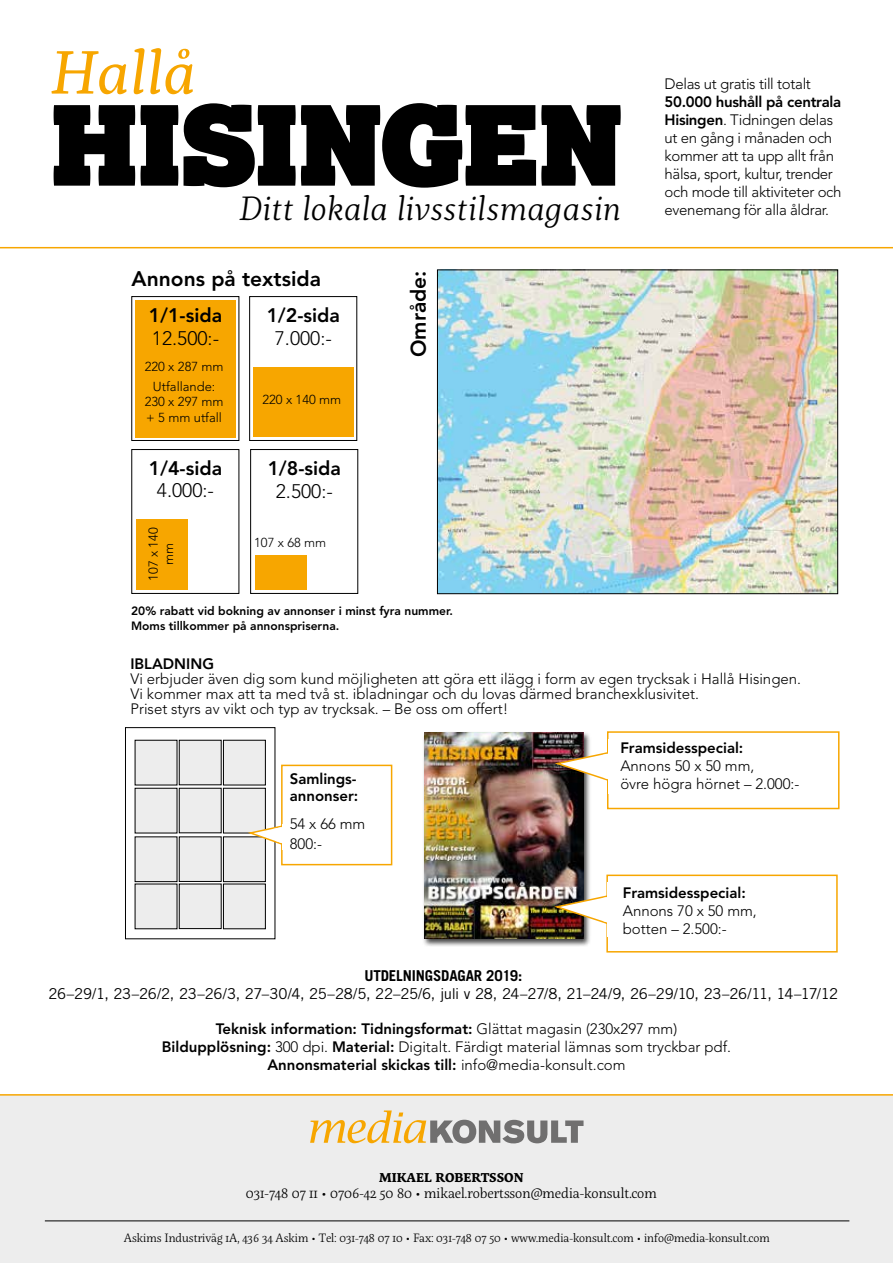
<style>
.page{position:relative;width:893px;height:1263px;background:#fff}
.page>*{position:absolute;margin:0;border:0;box-sizing:border-box;transform-origin:0 0}
.t1{font:110.4px "Lexia Advertising";letter-spacing:.005em;color:#000}
.t2{font:italic 60.6px "Servus Slab";color:#f7a600}
.t3{font:italic 300 33.45px "Servus Slab";letter-spacing:.005em;color:#000}
.t4{font:800 21px "Avenir LT Std";color:#000}
.t5{font:800 19.5px "Avenir LT Std";color:#000}
.t6{font:300 19.5px "Avenir LT Std";color:#000}
.t7{font:300 15px/18px "Avenir LT Std";color:#000}
.t8{font:300 15px/18px "Avenir LT Std";letter-spacing:-.02em;color:#000}
.t9{font:15px "Trade Gothic LT Pro";letter-spacing:-.02em;color:#000}
.t10{font:800 15px/16.5px "Avenir LT Std";color:#000}
.t11{font:700 15px "Trade Gothic LT Std";letter-spacing:-.01em;color:#000}
.t12{font:300 14.4px "Servus Slab";color:#000}
.t13{font:300 12.9px/15.6px "Avenir LT Std";color:#000;text-align:center}
.t14{font:700 12.75px "Servus Slab";color:#000}
.t15{font:300 12px "Servus Slab";color:#000}
.t16{font:800 12px/15px "Avenir LT Std";color:#000}
.s1{font-weight:800}
</style>
<div class="page">
<div style="left:0;top:1095px;width:893px;height:168px;background:#ededed"></div>
<hr style="left:0;top:247px;width:893px;height:1px;background:#f7a600">
<hr style="left:0;top:1094px;width:893px;height:1px;background:#f7a600">
<div style="left:422px;top:731px;width:169px;height:216px;background:#000;opacity:.75"></div>
<img style="left:424px;top:733px;width:159px;height:205px">
<div style="left:607px;top:731px;width:232px;height:78px;border:2px solid #f7a600"></div>
<div style="left:608px;top:739px;width:57px;height:55px;background:#fff"></div>
<svg style="left:552px;top:748px;width:56px;height:41px"></svg>
<div style="left:606px;top:874px;width:232px;height:78px;border:2px solid #f7a600"></div>
<div style="left:608px;top:882px;width:56px;height:55px;background:#fff"></div>
<img style="left:551px;top:891px;width:57px;height:41px">
<div style="left:131px;top:296px;width:108px;height:145px;border:1px solid #000"></div>
<div style="left:249px;top:296px;width:108px;height:145px;border:1px solid #000"></div>
<div style="left:131px;top:449px;width:108px;height:145px;border:1px solid #000"></div>
<div style="left:250px;top:449px;width:108px;height:145px;border:1px solid #000"></div>
<div style="left:135px;top:300px;width:101px;height:137px;background:#f7a600"></div>
<div style="left:253px;top:368px;width:101px;height:69px;background:#f7a600"></div>
<div style="left:136px;top:520px;width:52px;height:70px;background:#f7a600"></div>
<div style="left:255px;top:555px;width:52px;height:35px;background:#f7a600"></div>
<img style="left:439px;top:271px;width:397px;height:321px">
<div style="left:437px;top:269px;width:401px;height:325px;border:1px solid #000"></div>
<svg style="left:310px;top:1110px;width:273px;height:33px"></svg>
<hr style="left:45px;top:1220px;width:804px;height:1px;background:#000">
<svg style="left:134px;top:739px;width:132px;height:191px"></svg>
<div style="left:125px;top:727px;width:150px;height:212px;border:1px solid #000"></div>
<div style="left:223px;top:740px;width:42px;height:45px;background:#ededed"></div>
<div style="left:223px;top:740px;width:43px;height:45px;border:1px solid #000"></div>
<div style="left:223px;top:788px;width:42px;height:45px;background:#ededed"></div>
<div style="left:223px;top:788px;width:43px;height:45px;border:1px solid #000"></div>
<div style="left:223px;top:837px;width:42px;height:45px;background:#ededed"></div>
<div style="left:223px;top:837px;width:43px;height:45px;border:1px solid #000"></div>
<div style="left:223px;top:884px;width:42px;height:45px;background:#ededed"></div>
<div style="left:223px;top:884px;width:43px;height:45px;border:1px solid #000"></div>
<div style="left:135px;top:740px;width:42px;height:45px;background:#ededed"></div>
<div style="left:135px;top:788px;width:42px;height:45px;background:#ededed"></div>
<div style="left:135px;top:837px;width:42px;height:45px;background:#ededed"></div>
<div style="left:135px;top:884px;width:42px;height:45px;background:#ededed"></div>
<div style="left:179px;top:740px;width:42px;height:45px;background:#ededed"></div>
<div style="left:179px;top:788px;width:42px;height:45px;background:#ededed"></div>
<div style="left:179px;top:837px;width:42px;height:44px;background:#ededed"></div>
<div style="left:179px;top:837px;width:42px;height:45px;border:1px solid #000"></div>
<div style="left:179px;top:884px;width:42px;height:44px;background:#ededed"></div>
<div style="left:179px;top:884px;width:42px;height:45px;border:1px solid #000"></div>
<div style="left:281px;top:765px;width:111px;height:100px;background:#fff;border:2px solid #f7a600"></div>
<svg style="left:245px;top:824px;width:38px;height:21px"></svg>
<div style="left:283px;top:824px;width:10px;height:25px;background:#fff"></div>
<h2 class="t2" style="left:51px;top:37px;width:146px">Hallå</h2>
<h1 class="t1" style="left:51px;top:73px;width:573px">HISINGEN</h1>
<h3 class="t3" style="left:239px;top:189px;width:383px">Ditt lokala livsstilsmagasin</h3>
<h3 class="t4" style="left:132px;top:266px;width:191px">Annons på textsida</h3>
<h3 class="t5" style="left:149px;top:303px;width:75px">1/1-sida</h3>
<h3 class="t6" style="left:152px;top:327px;width:69px">12.500:-</h3>
<h3 class="t5" style="left:267px;top:303px;width:75px">1/2-sida</h3>
<h3 class="t6" style="left:275px;top:327px;width:59px">7.000:-</h3>
<p class="t13" style="left:145px;top:356px;width:80px;line-height:19.8px">220 x 287 mm<br>Utfallande:</p>
<p class="t13" style="left:145px;top:394px;width:80px;text-align:left">230 x 297 mm + 5 mm utfall</p>
<p class="t13" style="left:262px;top:392px;width:80px">220 x 140 mm</p>
<h3 class="t5" style="left:149px;top:456px;width:75px">1/4-sida</h3>
<h3 class="t6" style="left:157px;top:479px;width:59px">4.000:-</h3>
<p class="t13" style="left:146px;top:581px;width:55px;rotate:-90deg">107 x 140 mm</p>
<h3 class="t5" style="left:268px;top:456px;width:75px">1/8-sida</h3>
<h3 class="t6" style="left:276px;top:480px;width:59px">2.500:-</h3>
<p class="t13" style="left:254px;top:535px;width:74px">107 x 68 mm</p>
<h3 class="t4" style="left:406px;top:357px;width:88px;rotate:-90deg">Område:</h3>
<p class="t16" style="left:131px;top:603px;width:323px">20% rabatt vid bokning av annonser i minst fyra nummer.<br>Moms tillkommer på annonspriserna.</p>
<p class="t8" style="left:665px;top:75px;width:148px">Delas ut gratis till totalt</p>
<p class="t8" style="left:665px;top:93px;width:178px"><span class="s1">50.000 hushåll på centrala<br>Hisingen</span>. Tidningen delas ut en gång i månaden och kommer att ta upp allt från hälsa, sport, kultur, trender och mode till aktiviteter och evenemang för alla åldrar.</p>
<p class="t10" style="left:130px;top:655px;width:85px">IBLADNING</p>
<p class="t7" style="left:130px;top:671px;width:672px;line-height:15px">Vi erbjuder även dig som kund möjligheten att göra ett ilägg i form av egen trycksak i Hallå Hisingen.<br>Vi kommer max att ta med två st. ibladningar och du lovas därmed branchexklusivitet.<br>Priset styrs av vikt och typ av trycksak. – Be oss om offert!</p>
<p class="t10" style="left:290px;top:771px;width:70px">Samlings&shy;annonser:</p>
<p class="t7" style="left:290px;top:814px;width:77px;line-height:19.5px">54 x 66 mm<br>800:-</p>
<p class="t10" style="left:620px;top:740px;width:125px">Framsidesspecial:</p>
<p class="t7" style="left:620px;top:757px;width:181px">Annons 50 x 50 mm,<br>övre högra hörnet – 2.000:-</p>
<p class="t10" style="left:623px;top:885px;width:125px">Framsidesspecial:</p>
<p class="t7" style="left:623px;top:902px;width:136px">Annons 70 x 50 mm, botten – 2.500:-</p>
<p class="t11" style="left:364px;top:966px;width:159px">UTDELNINGSDAGAR 2019:</p>
<p class="t9" style="left:48px;top:984px;width:791px">26–29/1, 23–26/2, 23–26/3, 27–30/4, 25–28/5, 22–25/6, juli v 28, 24–27/8, 21–24/9, 26–29/10, 23–26/11, 14–17/12</p>
<p class="t7" style="left:162px;top:1019px;width:571px;text-align:center"><span class="s1">Teknisk information: Tidningsformat:</span> Glättat magasin (230x297 mm)<br><span class="s1">Bildupplösning:</span> 300 dpi. <span class="s1">Material:</span> Digitalt. Färdigt material lämnas som tryckbar pdf.<br><span class="s1">Annonsmaterial skickas till:</span> info@media-konsult.com</p>
<p class="t14" style="left:379px;top:1168px;width:146px">MIKAEL ROBERTSSON</p>
<p class="t12" style="left:246px;top:1184px;width:413px">031-748 07 11 • 0706-42 50 80 • mikael.robertsson@media-konsult.com</p>
<p class="t15" style="left:124px;top:1230px;width:647px">Askims Industriväg 1A, 436 34 Askim • Tel: 031-748 07 10 • Fax: 031-748 07 50 • www.media-konsult.com • info@media-konsult.com</p>
</div>
